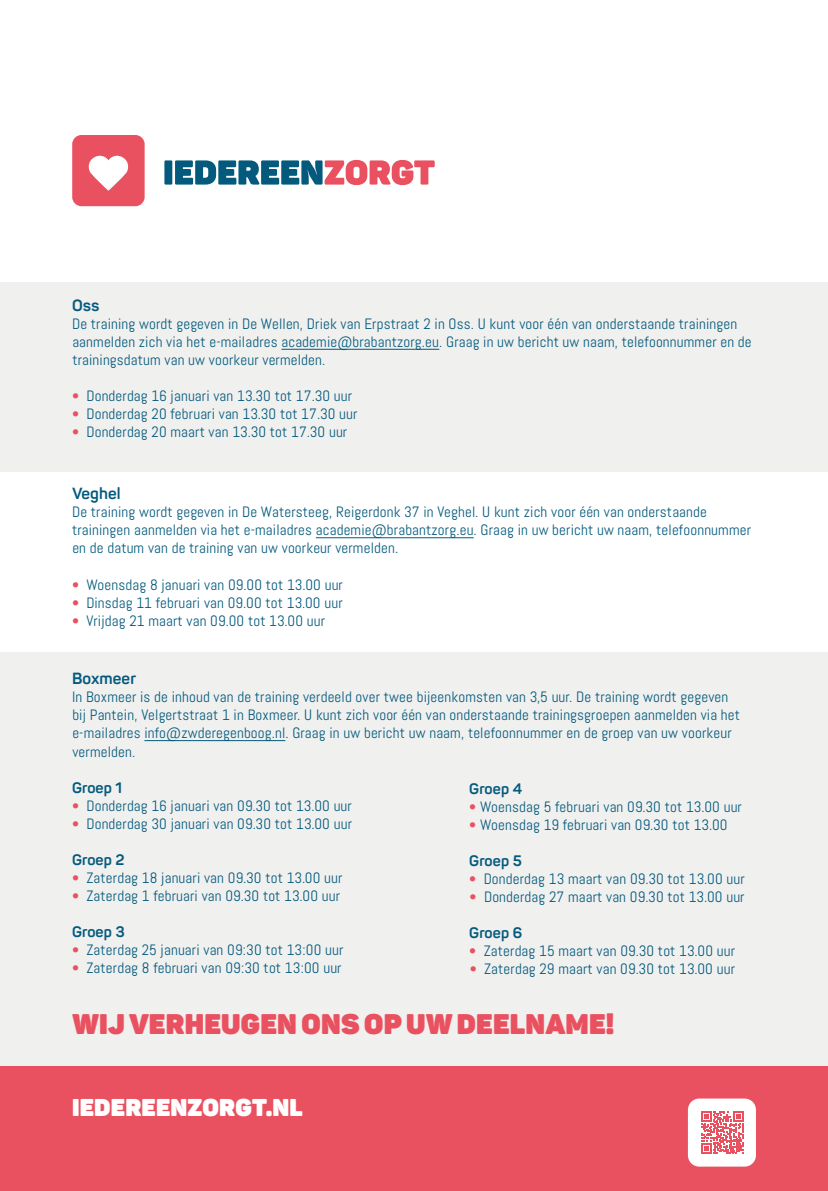
<style>
.page{position:relative;width:828px;height:1191px;background:#fff}
.page>*{position:absolute;margin:0;border:0;box-sizing:border-box;transform-origin:0 0}
.t1{font:900 28px "Panton";letter-spacing:.01em;color:#ea5160}
.t2{font:900 24px "Panton";letter-spacing:.01em;color:#fff}
.t3{font:700 16px "Panton";letter-spacing:.01em;color:#045a7d}
.t4{font:15px/18px "Abel";letter-spacing:.01em;color:#045a7d}
.t5{font:700 15px "Panton";letter-spacing:.01em;color:#045a7d}
.s1{color:#ea5160}
</style>
<div class="page">
<div style="left:0;top:652px;width:828px;height:417px;background:#f0f0ef"></div>
<div style="left:0;top:282px;width:828px;height:189px;background:#f0f0ef"></div>
<div style="left:0;top:1066px;width:828px;height:125px;background:#ea5160"></div>
<div style="left:164px;top:160px;width:8px;height:25px;background:#045a7d"></div>
<svg style="left:175px;top:160px;width:260px;height:25px"></svg>
<div style="left:72px;top:135px;width:73px;height:71px;background:#ea5160;border-radius:9px"></div>
<svg style="left:88px;top:155px;width:40px;height:36px"></svg>
<div style="left:688px;top:1098px;width:68px;height:68px;background:#fff;border-radius:11px"></div>
<svg style="left:701px;top:1111px;width:42px;height:42px"></svg>
<hr style="left:281px;top:349px;width:158px;height:1px;background:#045a7d">
<hr style="left:316px;top:537px;width:158px;height:1px;background:#045a7d">
<hr style="left:144px;top:740px;width:141px;height:1px;background:#045a7d">
<p class="t3" style="left:72px;top:295px;width:29px">Oss</p>
<p class="t4" style="left:72px;top:314px;width:681px">De training wordt gegeven in De Wellen, Driek van Erpstraat 2 in Oss. U kunt voor één van onderstaande trainingen aanmelden zich via het e-mailadres academie@brabantzorg.eu. Graag in uw bericht uw naam, telefoonnummer en de trainingsdatum van uw voorkeur vermelden.</p>
<p class="t4" style="left:72px;top:386px;width:281px"><span class="s1">•</span> Donderdag 16 januari van 13.30 tot 17.30 uur</p>
<p class="t4" style="left:72px;top:404px;width:287px"><span class="s1">•</span> Donderdag 20 februari van 13.30 tot 17.30 uur</p>
<p class="t4" style="left:72px;top:422px;width:277px"><span class="s1">•</span> Donderdag 20 maart van 13.30 tot 17.30 uur</p>
<p class="t3" style="left:72px;top:483px;width:50px">Veghel</p>
<p class="t4" style="left:72px;top:503px;width:680px">De training wordt gegeven in De Watersteeg, Reigerdonk 37 in Veghel. U kunt zich voor één van onderstaande trainingen aanmelden via het e-mailadres academie@brabantzorg.eu. Graag in uw bericht uw naam, telefoonnummer en de datum van de training van uw voorkeur vermelden.</p>
<p class="t4" style="left:72px;top:576px;width:272px"><span class="s1">•</span> Woensdag 8 januari van 09.00 tot 13.00 uur</p>
<p class="t4" style="left:72px;top:594px;width:272px"><span class="s1">•</span> Dinsdag 11 februari van 09.00 tot 13.00 uur</p>
<p class="t4" style="left:72px;top:612px;width:255px"><span class="s1">•</span> Vrijdag 21 maart van 09.00 tot 13.00 uur</p>
<p class="t3" style="left:72px;top:668px;width:65px">Boxmeer</p>
<p class="t4" style="left:72px;top:687px;width:669px">In Boxmeer is de inhoud van de training verdeeld over twee bijeenkomsten van 3,5 uur. De training wordt gegeven bij Pantein, Velgertstraat 1 in Boxmeer. U kunt zich voor één van onderstaande trainingsgroepen aanmelden via het e-mailadres info@zwderegenboog.nl. Graag in uw bericht uw naam, telefoonnummer en de groep van uw voorkeur vermelden.</p>
<p class="t5" style="left:72px;top:778px;width:52px">Groep 1</p>
<p class="t4" style="left:72px;top:797px;width:281px"><span class="s1">•</span> Donderdag 16 januari van 09.30 tot 13.00 uur</p>
<p class="t4" style="left:72px;top:815px;width:281px"><span class="s1">•</span> Donderdag 30 januari van 09.30 tot 13.00 uur</p>
<p class="t5" style="left:72px;top:850px;width:54px">Groep 2</p>
<p class="t4" style="left:72px;top:869px;width:272px"><span class="s1">•</span> Zaterdag 18 januari van 09.30 tot 13.00 uur</p>
<p class="t4" style="left:72px;top:887px;width:270px"><span class="s1">•</span> Zaterdag 1 februari van 09.30 tot 13.00 uur</p>
<p class="t5" style="left:72px;top:922px;width:54px">Groep 3</p>
<p class="t4" style="left:72px;top:941px;width:273px"><span class="s1">•</span> Zaterdag 25 januari van 09:30 tot 13:00 uur</p>
<p class="t4" style="left:72px;top:959px;width:271px"><span class="s1">•</span> Zaterdag 8 februari van 09:30 tot 13:00 uur</p>
<p class="t5" style="left:469px;top:779px;width:55px">Groep 4</p>
<p class="t4" style="left:469px;top:797px;width:274px"><span class="s1">•</span> Woensdag 5 februari van 09.30 tot 13.00 uur</p>
<p class="t4" style="left:469px;top:815px;width:260px"><span class="s1">•</span> Woensdag 19 februari van 09.30 tot 13.00</p>
<p class="t5" style="left:469px;top:851px;width:54px">Groep 5</p>
<p class="t4" style="left:469px;top:869px;width:277px"><span class="s1">•</span> Donderdag 13 maart van 09.30 tot 13.00 uur</p>
<p class="t4" style="left:469px;top:887px;width:276px"><span class="s1">•</span> Donderdag 27 maart van 09.30 tot 13.00 uur</p>
<p class="t5" style="left:469px;top:923px;width:55px">Groep 6</p>
<p class="t4" style="left:469px;top:941px;width:267px"><span class="s1">•</span> Zaterdag 15 maart van 09.30 tot 13.00 uur</p>
<p class="t4" style="left:470px;top:959px;width:267px"><span class="s1">•</span> Zaterdag 29 maart van 09.30 tot 13.00 uur</p>
<h1 class="t1" style="left:72px;top:1005px;width:543px">WIJ VERHEUGEN ONS OP UW DEELNAME!</h1>
<h2 class="t2" style="left:72px;top:1091px;width:232px">IEDEREENZORGT.NL</h2>
</div>
